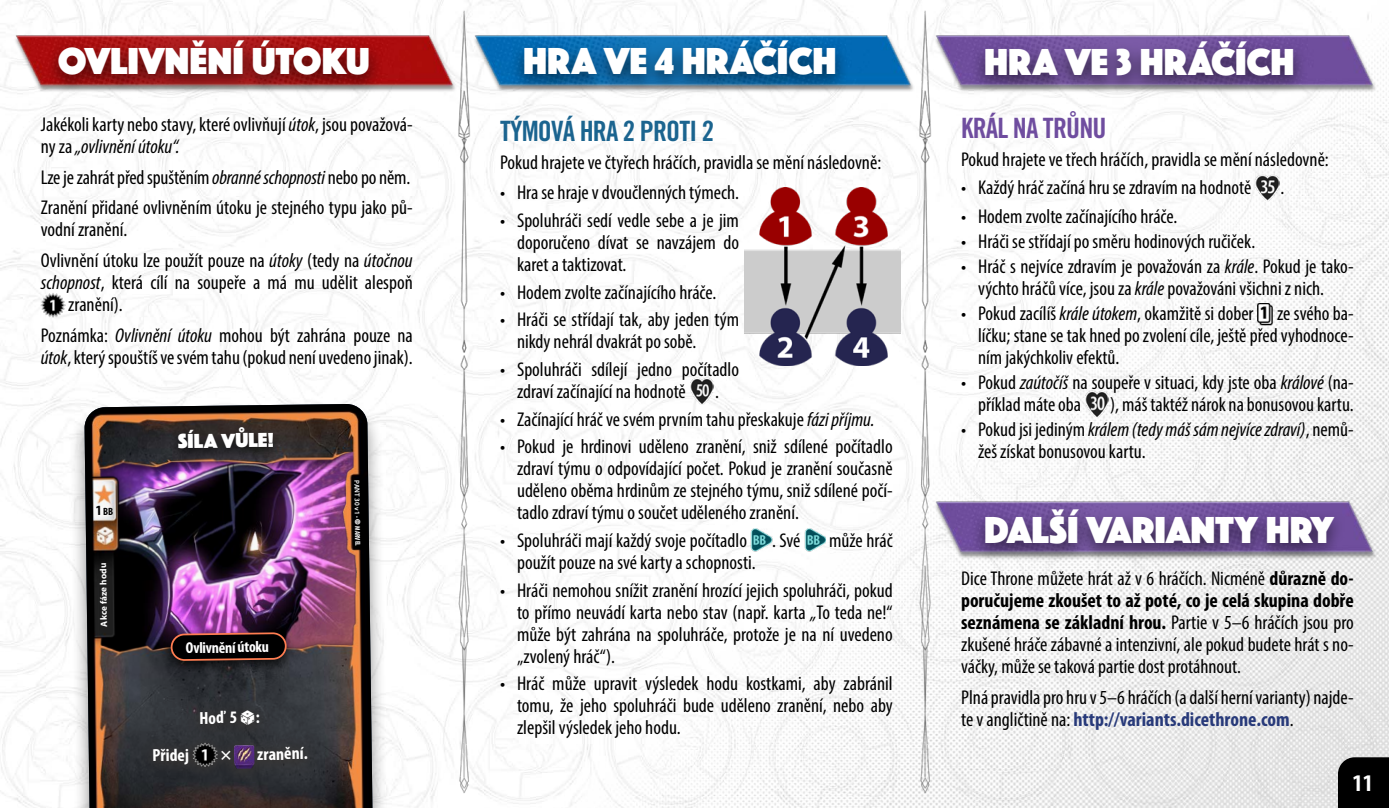
<style>
.page{position:relative;width:1389px;height:808px;background:#fff}
.page>*{position:absolute;margin:0;border:0;box-sizing:border-box;transform-origin:0 0}
.t1{font:39px "Phosphate Pro Solid";color:#fff}
.t2{font:28px "Trade Gothic Bold Cond Twenty";letter-spacing:-.03em;color:#1b648f}
.t3{font:28px "Trade Gothic Bold Cond Twenty";letter-spacing:-.03em;color:#6f4d9f}
.t4{font:700 condensed 24px "Myriad Pro";color:#fff}
.t5{font:21px "Phosphate Pro Solid";color:#fff}
.t6{font:condensed 20px/22px "Myriad Pro";color:#000}
.t7{font:700 condensed 17.6px "Myriad Pro";color:#fff}
.t8{font:700 condensed 15.8px "Myriad Pro";color:#fff}
.t9{font:700 9.2px "Myriad Pro";color:#fff}
.t10{font:600 7px "Myriad Pro";color:#fff}
.s1{font-style:italic}
.s2{font-family:"Dice Throne Dice";font-weight:400;font-stretch:normal}
.s3{font-weight:400;font-stretch:condensed}
.s4{font-family:"Helvetica Now Display";font-weight:900}
.s5{font-weight:700;font-stretch:condensed}
.s6{font-weight:700}
.s7{font-weight:700;color:#283a7a}
</style>
<div class="page">
<img style="left:0;top:0;width:1389px;height:808px">
<img style="left:414px;top:0;width:101px;height:808px">
<img style="left:874px;top:0;width:101px;height:808px">
<div style="left:1338px;top:757px;width:51px;height:51px;background:#000"></div>
<img style="left:8px;top:15px;width:456px;height:88px">
<img style="left:466px;top:15px;width:457px;height:88px">
<img style="left:927px;top:15px;width:457px;height:88px">
<img style="left:927px;top:482px;width:457px;height:87px">
<div style="left:971px;top:502px;width:376px;height:62px;background:#000;opacity:.54"></div>
<img style="left:690px;top:378px;width:24px;height:26px">
<img style="left:751px;top:529px;width:21px;height:22px">
<img style="left:804px;top:529px;width:22px;height:22px">
<img style="left:1256px;top:174px;width:23px;height:26px">
<img style="left:1257px;top:303px;width:16px;height:23px">
<img style="left:1085px;top:391px;width:24px;height:26px">
<div style="left:510px;top:33px;width:339px;height:62px;background:#000;opacity:.54"></div>
<div style="left:971px;top:34px;width:336px;height:62px;background:#000;opacity:.54"></div>
<img style="left:41px;top:293px;width:24px;height:24px">
<div style="left:69px;top:402px;width:319px;height:406px;background:#000;opacity:.42"></div>
<img style="left:84px;top:404px;width:288px;height:404px">
<svg style="left:169px;top:423px;width:114px;height:40px"></svg>
<svg style="left:161px;top:627px;width:135px;height:49px"></svg>
<img style="left:745px;top:187px;width:155px;height:178px">
<div style="left:45px;top:33px;width:338px;height:62px;background:#000;opacity:.54"></div>
<svg style="left:96px;top:506px;width:17px;height:9px"></svg>
<svg style="left:139px;top:699px;width:181px;height:87px"></svg>
<h1 class="t1" style="left:58px;top:33px;width:314px">OVLIVNĚNÍ ÚTOKU</h1>
<p class="t6" style="left:41px;top:113px;width:373px">Jakékoli karty nebo stavy, které ovlivňují <span class="s1">útok</span>, jsou považová&shy;ny za <span class="s1">„ovlivnění útoku“.</span></p>
<p class="t6" style="left:41px;top:162px;width:374px;line-height:30.4px">Lze je zahrát před spuštěním <span class="s1">obranné schopnosti</span> nebo po něm.<br>Zranění přidané ovlivněním útoku je stejného typu jako pů-</p>
<p class="t6" style="left:41px;top:214px;width:373px;line-height:30.4px">vodní zranění.<br>Ovlivnění útoku lze použít pouze na <span class="s1">útoky</span> (tedy na <span class="s1">útočnou</span></p>
<p class="t6" style="left:68px;top:271px;width:346px;text-indent:-27px"><span class="s1">schopnost</span>, která cílí na soupeře a má mu udělit alespoň zranění).</p>
<p class="t6" style="left:41px;top:324px;width:374px">Poznámka: <span class="s1">Ovlivnění útoku</span> mohou být zahrána pouze na <span class="s1">útok</span>, který spouštíš ve svém tahu (pokud není uvedeno jinak).</p>
<p class="t9" style="left:98px;top:627px;width:66px;rotate:-91deg">Akce fáze hodu</p>
<p class="t5" style="left:178px;top:426px;width:97px;rotate:-1deg">SÍLA VŮLE!</p>
<p class="t8" style="left:186px;top:638px;width:85px;rotate:-1deg">Ovlivnění útoku</p>
<p class="t7" style="left:199px;top:707px;width:62px;rotate:-1deg">Hoď 5 <span class="s2">1</span>:</p>
<p class="t7" style="left:152px;top:744px;width:38px;rotate:-1deg">Přidej</p>
<p class="t7" style="left:257px;top:743px;width:52px;rotate:-1deg">zranění.</p>
<p class="t10" style="left:361px;top:480px;width:67px;rotate:89deg">PANT 30 v1 <span class="s3">•</span> <span class="s4">©</span> <span class="s5">MARVEL</span></p>
<h1 class="t1" style="left:523px;top:34px;width:315px">HRA VE 4 HRÁČÍCH</h1>
<h1 class="t1" style="left:984px;top:34px;width:312px">HRA VE 3 HRÁČÍCH</h1>
<h2 class="t2" style="left:500px;top:114px;width:216px">TÝMOVÁ HRA 2 PROTI 2</h2>
<p class="t6" style="left:500px;top:151px;width:383px">Pokud hrajete ve čtyřech hráčích, pravidla se mění následovně:</p>
<p class="t6" style="left:500px;top:181px;width:241px">• Hra se hraje v dvoučlenných týmech.</p>
<p class="t6" style="left:517px;top:209px;width:224px;text-align:justify;text-indent:-17px">• Spoluhráči sedí vedle sebe a je jim doporučeno dívat se navzájem do karet a taktizovat.</p>
<p class="t6" style="left:500px;top:281px;width:218px">• Hodem zvolte začínajícího hráče.</p>
<p class="t6" style="left:517px;top:308px;width:224px;text-indent:-17px">• Hráči se střídají tak, aby jeden tým nikdy nehrál dvakrát po sobě.</p>
<p class="t6" style="left:517px;top:358px;width:224px;text-indent:-17px">• Spoluhráči sdílejí jedno počítadlo zdraví začínající na hodnotě</p>
<p class="t6" style="left:715px;top:380px;width:5px">.</p>
<p class="t6" style="left:500px;top:408px;width:376px">• Začínající hráč ve svém prvním tahu přeskakuje <span class="s1">fázi příjmu.</span></p>
<p class="t6" style="left:517px;top:435px;width:377px;text-align:justify;text-indent:-17px">• Pokud je hrdinovi uděleno zranění, sniž sdílené počítadlo zdraví týmu o odpovídající počet. Pokud je zranění současně uděleno oběma hrdinům ze stejného týmu, sniž sdílené počí&shy;tadlo zdraví týmu o součet uděleného zranění.</p>
<p class="t6" style="left:500px;top:529px;width:248px">• Spoluhráči mají každý svoje počítadlo</p>
<p class="t6" style="left:772px;top:529px;width:30px">. Své</p>
<p class="t6" style="left:829px;top:529px;width:65px">může hráč</p>
<p class="t6" style="left:517px;top:551px;width:240px">použít pouze na své karty a schopnosti.</p>
<p class="t6" style="left:517px;top:579px;width:377px;text-align:justify;text-indent:-17px">• Hráči nemohou snížit zranění hrozící jejich spoluhráči, pokud to přímo neuvádí karta nebo stav (např. karta <span class="s1">„</span>To teda ne!“ může být zahrána na spoluhráče, protože je na ní uvedeno „zvolený hráč“).</p>
<p class="t6" style="left:517px;top:672px;width:377px;text-align:justify;text-indent:-17px">• Hráč může upravit výsledek hodu kostkami, aby zabránil tomu, že jeho spoluhráči bude uděleno zranění, nebo aby zlepšil výsledek jeho hodu.</p>
<h2 class="t3" style="left:961px;top:111px;width:147px">KRÁL NA TRŮNU</h2>
<p class="t6" style="left:961px;top:148px;width:369px">Pokud hrajete ve třech hráčích, pravidla se mění následovně:</p>
<p class="t6" style="left:961px;top:177px;width:292px">• Každý hráč začíná hru se zdravím na hodnotě</p>
<p class="t6" style="left:1281px;top:177px;width:5px">.</p>
<p class="t6" style="left:961px;top:205px;width:218px">• Hodem zvolte začínajícího hráče.</p>
<p class="t6" style="left:961px;top:230px;width:296px">• Hráči se střídají po směru hodinových ručiček.</p>
<p class="t6" style="left:978px;top:255px;width:377px;text-indent:-17px">• Hráč s nejvíce zdravím je považován za <span class="s1">krále</span>. Pokud je tako&shy;výchto hráčů více, jsou za <span class="s1">krále</span> považováni všichni z nich.</p>
<p class="t6" style="left:978px;top:302px;width:377px;text-align:justify;text-indent:-17px">• Pokud zacílíš <span class="s1">krále útokem</span>, okamžitě si dober ze svého ba&shy;líčku; stane se tak hned po zvolení cíle, ještě před vyhodnoce&shy;ním jakýchkoliv efektů.</p>
<p class="t6" style="left:978px;top:371px;width:377px;text-indent:-17px">• Pokud <span class="s1">zaútočíš</span> na soupeře v situaci, kdy jste oba <span class="s1">králové</span> (na&shy;příklad máte oba</p>
<p class="t6" style="left:1110px;top:393px;width:245px">), máš taktéž nárok na bonusovou kartu.</p>
<p class="t6" style="left:978px;top:418px;width:377px;text-indent:-17px">• Pokud jsi jediným <span class="s1">králem (tedy máš sám nejvíce zdraví)</span>, nemů&shy;žeš získat bonusovou kartu.</p>
<h1 class="t1" style="left:984px;top:502px;width:351px">DALŠÍ VARIANTY HRY</h1>
<p class="t6" style="left:961px;top:567px;width:394px;text-align:justify">Dice Throne můžete hrát až v 6 hráčích. Nicméně <span class="s6">důrazně do&shy;poručujeme zkoušet to až poté, co je celá skupina dobře seznámena se základní hrou.</span> Partie v 5–6 hráčích jsou pro zkušené hráče zábavné a intenzivní, ale pokud budete hrát s no&shy;váčky, může se taková partie dost protáhnout.</p>
<p class="t6" style="left:961px;top:686px;width:394px">Plná pravidla pro hru v 5–6 hráčích (a další herní varianty) najde&shy;te v angličtině na: <span class="s7">http://variants.dicethrone.com</span>.</p>
<p class="t4" style="left:1353px;top:767px;width:22px">11</p>
</div>
